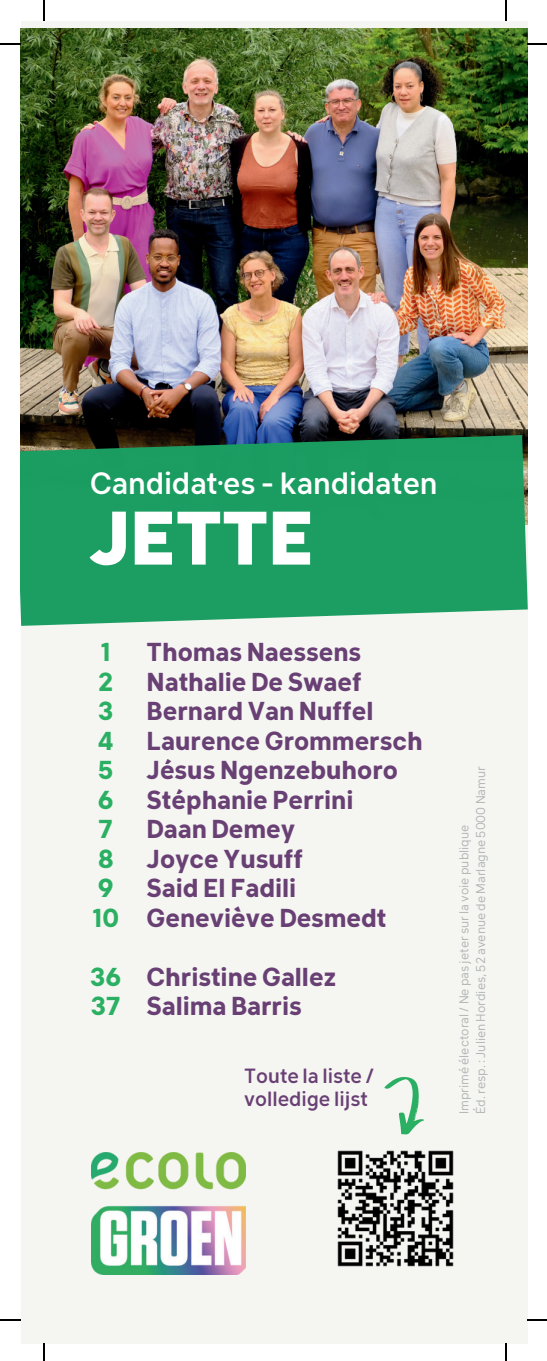
<style>
.page{position:relative;width:547px;height:1361px;background:#fff}
.page>*{position:absolute;margin:0;border:0;box-sizing:border-box;transform-origin:0 0}
.t1{font:800 74.5px "Klima";color:#fff}
.t2{font:500 30px "Klima";color:#fff}
.t3{font:700 25.25px/29.5px "Klima";color:#694074}
.t4{font:700 25.25px/29.5px "Klima";color:#2bb063;text-align:center}
.t5{font:500 20px/23.2px "Klima";color:#694074}
.t6{font:12.5px/16.8px "Klima";color:#b2b5b6}
</style>
<div class="page">
<div style="left:21px;top:21px;width:506px;height:1322px;background:#f5f6f2"></div>
<img style="left:21px;top:29px;width:506px;height:406px">
<img style="left:21px;top:435px;width:506px;height:190px">
<svg style="left:384px;top:1077px;width:40px;height:57px"></svg>
<img style="left:91px;top:1152px;width:154px;height:122px">
<img style="left:337px;top:1150px;width:117px;height:117px">
<hr style="left:43px;top:0;width:2px;height:21px;background:#000">
<hr style="left:0;top:43px;width:21px;height:2px;background:#000">
<hr style="left:504px;top:0;width:2px;height:21px;background:#000">
<svg style="left:527px;top:43px;width:19px;height:2px"></svg>
<svg style="left:43px;top:1343px;width:2px;height:17px"></svg>
<hr style="left:0;top:1318px;width:21px;height:2px;background:#000">
<svg style="left:504px;top:1343px;width:2px;height:17px"></svg>
<svg style="left:527px;top:1318px;width:19px;height:2px"></svg>
<p class="t2" style="left:90px;top:457px;width:349px">Candidat·es - kandidaten</p>
<h1 class="t1" style="left:89px;top:471px;width:226px">JETTE</h1>
<p class="t4" style="left:92px;top:634px;width:28px">1<br>2<br>3<br>4<br>5<br>6<br>7<br>8<br>9<br>10</p>
<p class="t4" style="left:90px;top:958px;width:33px;text-align:left">36<br>37</p>
<p class="t3" style="left:146px;top:634px;width:277px">Thomas Naessens<br>Nathalie De Swaef<br>Bernard Van Nuffel<br>Laurence Grommersch<br>Jésus Ngenzebuhoro<br>Stéphanie Perrini<br>Daan Demey<br>Joyce Yusuff<br>Said El Fadili<br>Geneviève Desmedt</p>
<p class="t3" style="left:146px;top:958px;width:191px">Christine Gallez<br>Salima Barris</p>
<p class="t5" style="left:244px;top:1061px;width:132px">Toute la liste / volledige lijst</p>
<p class="t6" style="left:454px;top:1113px;width:349px;rotate:-90deg">Imprimé électoral / Ne pas jeter sur la voie publique<br>Éd. resp. : Julien Hordies, 52 avenue de Marlagne 5000 Namur</p>
</div>
